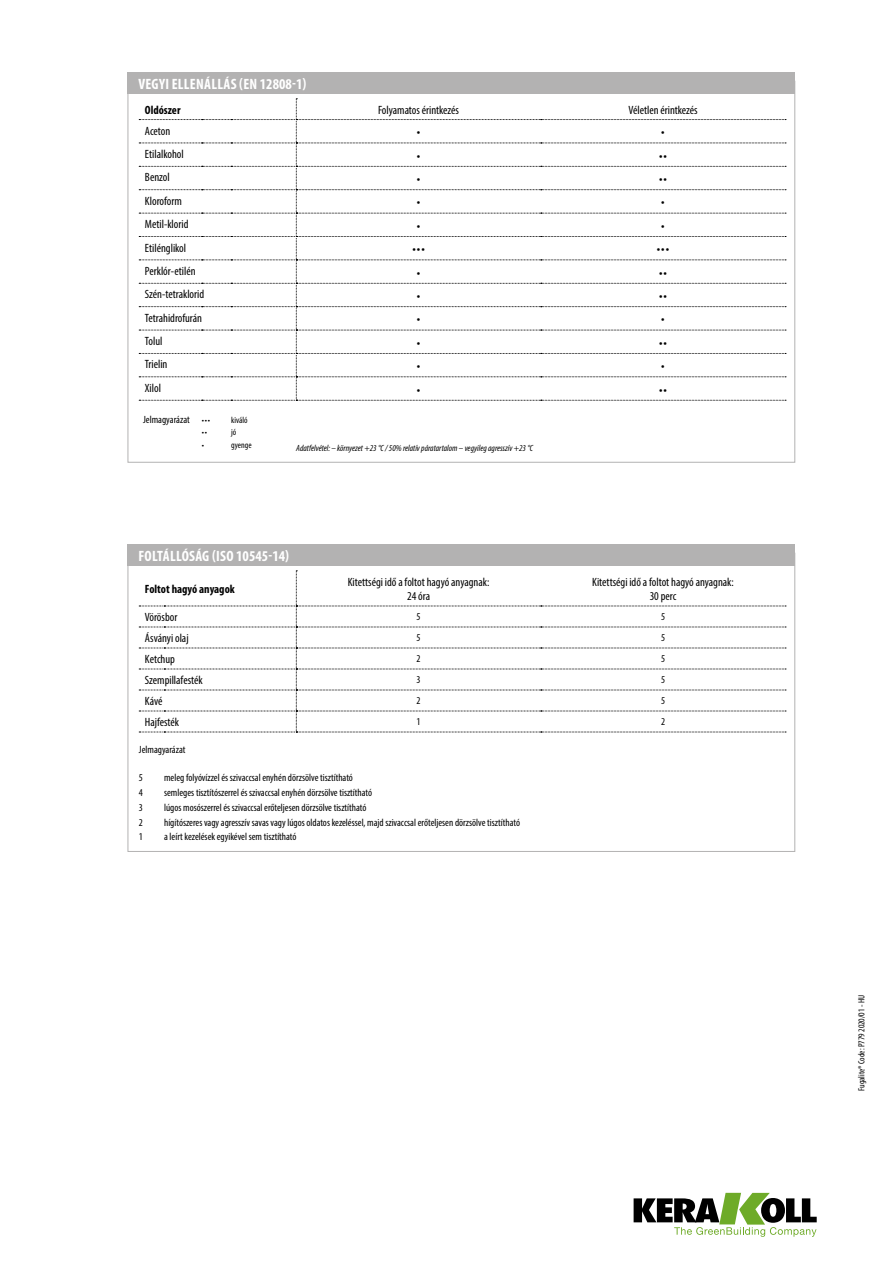
<style>
.page{position:relative;width:893px;height:1263px;background:#fff}
.page>*{position:absolute;margin:0;border:0;box-sizing:border-box;transform-origin:0 0}
.t1{font:700 condensed 15px "Myriad Pro";letter-spacing:.02em;color:#fff}
.t2{font:condensed 13.5px "Myriad Pro";color:#000}
.t3{font:condensed 12px/14.4px "Myriad Pro";color:#000;text-align:center}
.t4{font:700 condensed 12px "Myriad Pro";color:#000}
.t5{font:condensed 10.5px "Myriad Pro";color:#000}
.t6{font:italic condensed 9px "Myriad Pro";color:#000}
.t7{font:condensed 9px "Myriad Pro";color:#000}
.s1{font-size:9px}
</style>
<div class="page">
<svg style="left:634px;top:1193px;width:183px;height:44px"></svg>
<svg style="left:139px;top:99px;width:647px;height:302px"></svg>
<div style="left:128px;top:72px;width:667px;height:22px;background:#b3b2b2"></div>
<svg style="left:139px;top:570px;width:647px;height:163px"></svg>
<div style="left:128px;top:544px;width:667px;height:22px;background:#b3b2b2"></div>
<h1 class="t1" style="left:138px;top:74px;width:170px">VEGYI ELLENÁLLÁS (EN 12808-1)</h1>
<p class="t4" style="left:145px;top:102px;width:37px">Oldószer</p>
<p class="t3" style="left:378px;top:102px;width:82px">Folyamatos érintkezés</p>
<p class="t3" style="left:628px;top:102px;width:71px">Véletlen érintkezés</p>
<p class="t3" style="left:145px;top:123px;width:27px">Aceton</p>
<p class="t2" style="left:417px;top:124px;width:5px">•</p>
<p class="t2" style="left:661px;top:124px;width:5px">•</p>
<p class="t3" style="left:145px;top:147px;width:40px">Etilalkohol</p>
<p class="t2" style="left:417px;top:147px;width:5px">•</p>
<p class="t2" style="left:659px;top:147px;width:10px">••</p>
<p class="t3" style="left:145px;top:170px;width:26px">Benzol</p>
<p class="t2" style="left:417px;top:170px;width:5px">•</p>
<p class="t2" style="left:659px;top:170px;width:10px">••</p>
<p class="t3" style="left:145px;top:193px;width:38px">Kloroform</p>
<p class="t2" style="left:417px;top:194px;width:5px">•</p>
<p class="t2" style="left:661px;top:194px;width:5px">•</p>
<p class="t3" style="left:145px;top:217px;width:45px">Metil-klorid</p>
<p class="t2" style="left:417px;top:217px;width:5px">•</p>
<p class="t2" style="left:661px;top:217px;width:5px">•</p>
<p class="t3" style="left:145px;top:240px;width:43px">Etilénglikol</p>
<p class="t2" style="left:412px;top:241px;width:14px">•••</p>
<p class="t2" style="left:657px;top:241px;width:14px">•••</p>
<p class="t3" style="left:145px;top:264px;width:52px">Perklór-etilén</p>
<p class="t2" style="left:417px;top:264px;width:5px">•</p>
<p class="t2" style="left:659px;top:264px;width:10px">••</p>
<p class="t3" style="left:145px;top:287px;width:61px">Szén-tetraklorid</p>
<p class="t2" style="left:417px;top:287px;width:5px">•</p>
<p class="t2" style="left:659px;top:287px;width:10px">••</p>
<p class="t3" style="left:145px;top:310px;width:59px">Tetrahidrofurán</p>
<p class="t2" style="left:417px;top:311px;width:5px">•</p>
<p class="t2" style="left:661px;top:311px;width:5px">•</p>
<p class="t3" style="left:145px;top:334px;width:19px">Tolul</p>
<p class="t2" style="left:417px;top:334px;width:5px">•</p>
<p class="t2" style="left:659px;top:334px;width:10px">••</p>
<p class="t3" style="left:145px;top:357px;width:24px">Trielin</p>
<p class="t2" style="left:417px;top:358px;width:5px">•</p>
<p class="t2" style="left:661px;top:358px;width:5px">•</p>
<p class="t3" style="left:145px;top:380px;width:18px">Xilol</p>
<p class="t2" style="left:417px;top:381px;width:5px">•</p>
<p class="t2" style="left:659px;top:381px;width:10px">••</p>
<p class="t5" style="left:143px;top:413px;width:69px">Jelmagyarázat <span class="s1">•••</span></p>
<p class="t7" style="left:231px;top:414px;width:18px">kiváló</p>
<p class="t6" style="left:296px;top:443px;width:238px">Adatfelvétel: – környezet +23 °C / 50% relatív páratartalom – vegyileg agresszív +23 °C</p>
<p class="t7" style="left:202px;top:427px;width:7px">••</p>
<p class="t7" style="left:231px;top:427px;width:7px">jó</p>
<p class="t7" style="left:202px;top:440px;width:4px">•</p>
<p class="t7" style="left:231px;top:440px;width:22px">gyenge</p>
<h1 class="t1" style="left:138px;top:546px;width:152px">FOLTÁLLÓSÁG (ISO 10545-14)</h1>
<p class="t4" style="left:145px;top:581px;width:91px">Foltot hagyó anyagok</p>
<p class="t3" style="left:348px;top:574px;width:143px">Kitettségi idő a foltot hagyó anyagnak:<br>24 óra</p>
<p class="t3" style="left:592px;top:574px;width:143px">Kitettségi idő a foltot hagyó anyagnak:<br>30 perc</p>
<p class="t3" style="left:145px;top:610px;width:34px">Vörösbor</p>
<p class="t5" style="left:416px;top:611px;width:6px">5</p>
<p class="t5" style="left:661px;top:611px;width:6px">5</p>
<p class="t3" style="left:145px;top:631px;width:45px">Ásványi olaj</p>
<p class="t5" style="left:416px;top:632px;width:6px">5</p>
<p class="t5" style="left:661px;top:632px;width:6px">5</p>
<p class="t3" style="left:145px;top:652px;width:32px">Ketchup</p>
<p class="t5" style="left:416px;top:653px;width:6px">2</p>
<p class="t5" style="left:661px;top:653px;width:6px">5</p>
<p class="t3" style="left:145px;top:673px;width:59px">Szempillafesték</p>
<p class="t5" style="left:416px;top:674px;width:6px">3</p>
<p class="t5" style="left:661px;top:674px;width:6px">5</p>
<p class="t3" style="left:145px;top:694px;width:19px">Kávé</p>
<p class="t5" style="left:416px;top:695px;width:6px">2</p>
<p class="t5" style="left:661px;top:695px;width:6px">5</p>
<p class="t3" style="left:145px;top:715px;width:36px">Hajfesték</p>
<p class="t5" style="left:416px;top:716px;width:6px">1</p>
<p class="t5" style="left:661px;top:716px;width:6px">2</p>
<p class="t5" style="left:139px;top:743px;width:48px">Jelmagyarázat</p>
<p class="t5" style="left:139px;top:771px;width:6px">5</p>
<p class="t5" style="left:164px;top:771px;width:190px">meleg folyóvízzel és szivaccsal enyhén dörzsölve tisztítható</p>
<p class="t5" style="left:139px;top:786px;width:6px">4</p>
<p class="t5" style="left:164px;top:786px;width:210px">semleges tisztítószerrel és szivaccsal enyhén dörzsölve tisztítható</p>
<p class="t5" style="left:139px;top:801px;width:6px">3</p>
<p class="t5" style="left:164px;top:801px;width:204px">lúgos mosószerrel és szivaccsal erőteljesen dörzsölve tisztítható</p>
<p class="t5" style="left:139px;top:816px;width:6px">2</p>
<p class="t5" style="left:164px;top:816px;width:357px">hígítószeres vagy agresszív savas vagy lúgos oldatos kezeléssel, majd szivaccsal erőteljesen dörzsölve tisztítható</p>
<p class="t5" style="left:139px;top:831px;width:6px">1</p>
<p class="t5" style="left:164px;top:831px;width:134px">a leírt kezelések egyikével sem tisztítható</p>
<p class="t7" style="left:856px;top:1091px;width:98px;rotate:-90deg">Fugalite® Code: P779 2020/01 - HU</p>
</div>
